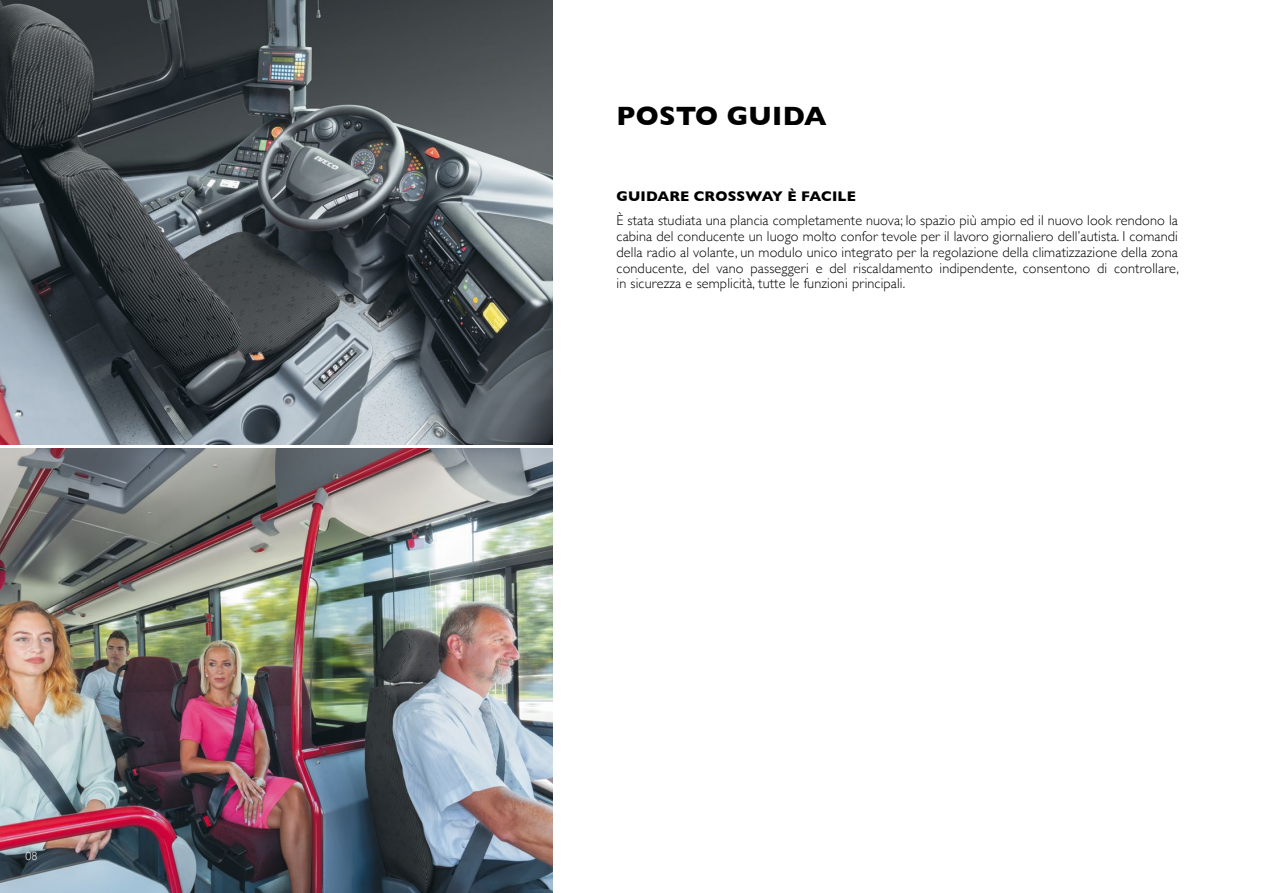
<style>
.page{position:relative;width:1263px;height:893px;background:#fff}
.page>*{position:absolute;margin:0;border:0;box-sizing:border-box;transform-origin:0 0}
.t1{font:700 27px "Gill Sans";letter-spacing:.01em;color:#000}
.t2{font:300 14.25px/15.8px "Gill Sans";letter-spacing:.01em;color:#000;text-align:justify}
.t3{font:700 14.25px "Gill Sans";letter-spacing:.01em;color:#000}
.t4{font:300 12px "Gill Sans";color:#fff}
</style>
<div class="page">
<img style="left:0;top:449px;width:553px;height:444px">
<img style="left:0;top:0;width:553px;height:444px">
<p class="t4" style="left:26px;top:847px;width:14px">08</p>
<h1 class="t1" style="left:617px;top:94px;width:211px">POSTO GUIDA</h1>
<p class="t3" style="left:617px;top:185px;width:241px">GUIDARE CROSSWAY È FACILE</p>
<p class="t2" style="left:617px;top:212px;width:564px">È stata studiata una plancia completamente nuova; lo spazio più ampio ed il nuovo look rendono la cabina del conducente un luogo molto confor tevole per il lavoro giornaliero dell’autista. I comandi della radio al volante, un modulo unico integrato per la regolazione della climatizzazione della zona conducente, del vano passeggeri e del riscaldamento indipendente, consentono di controllare, in sicurezza e semplicità, tutte le funzioni principali.</p>
</div>
